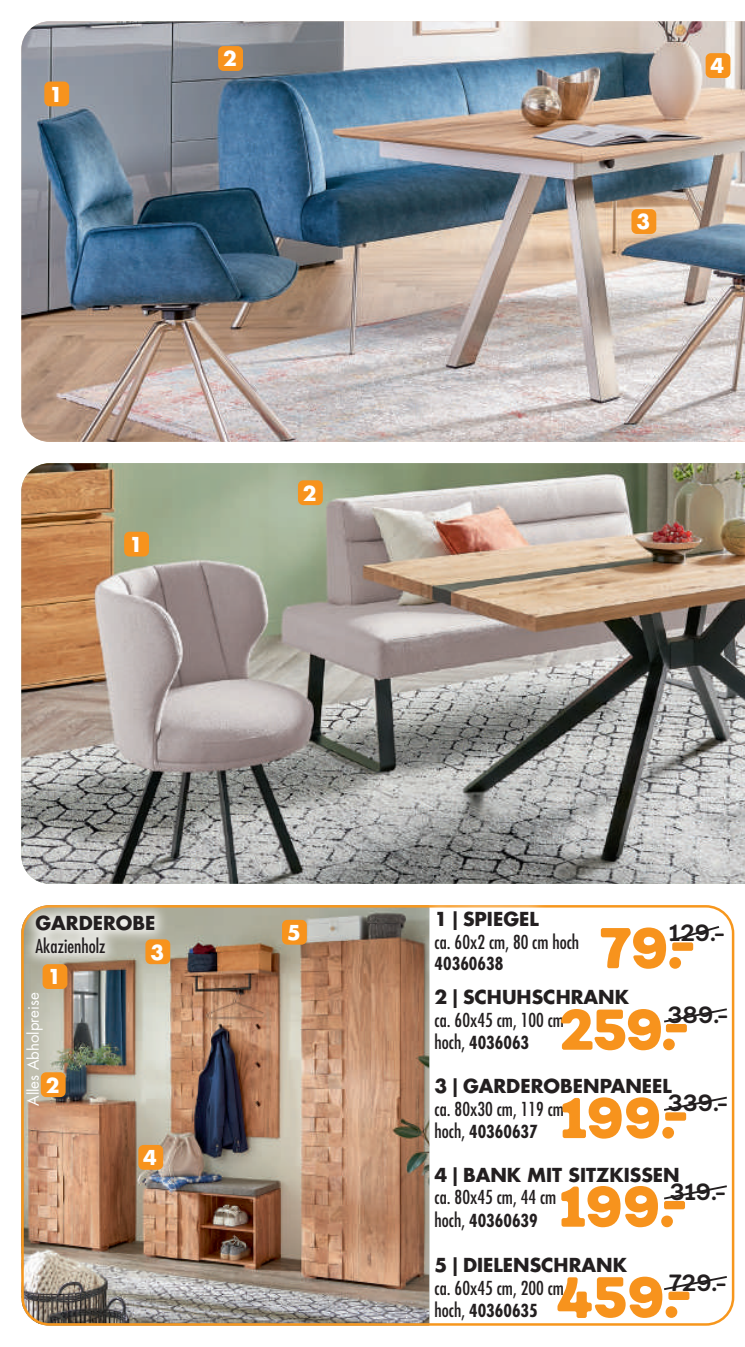
<style>
.page{position:relative;width:745px;height:1347px;background:#fff}
.page>*{position:absolute;margin:0;border:0;box-sizing:border-box;transform-origin:0 0}
.t1{font:800 55px "Fibra One";letter-spacing:-.02em;color:#f7931d}
.t2{font:700 22.5px "Fibra One";letter-spacing:.005em;color:#231f20}
.t3{font:700 20px "Futura Std";color:#fff}
.t4{font:condensed 18.75px "Futura Std";color:#231f20}
.t5{font:700 18.75px "Futura Std";color:#231f20}
.t6{font:700 condensed 17.5px "Futura Std";color:#231f20}
.t7{font:15px "Futura Std";color:#fff}
.s1{font-weight:400;font-size:18.75px}
</style>
<div class="page">
<img style="left:23px;top:908px;width:406px;height:415px">
<img style="left:21px;top:463px;width:723px;height:420px">
<img style="left:21px;top:21px;width:723px;height:421px">
<div style="left:44px;top:81px;width:25px;height:25px;background:#f7931d;border-radius:5px"></div>
<div style="left:124px;top:531px;width:25px;height:25px;background:#f7931d;border-radius:5px"></div>
<div style="left:218px;top:46px;width:25px;height:25px;background:#f7931d;border-radius:5px"></div>
<div style="left:298px;top:480px;width:24px;height:25px;background:#f7931d;border-radius:5px"></div>
<div style="left:631px;top:209px;width:25px;height:25px;background:#f7931d;border-radius:5px"></div>
<div style="left:705px;top:53px;width:25px;height:25px;background:#f7931d;border-radius:5px"></div>
<div style="left:21px;top:901px;width:148px;height:66px;background:#fff;opacity:.8"></div>
<div style="left:420px;top:898px;width:172px;height:86px;background:#fff"></div>
<svg style="left:671px;top:926px;width:49px;height:16px"></svg>
<svg style="left:664px;top:1096px;width:63px;height:15px"></svg>
<svg style="left:664px;top:1008px;width:63px;height:15px"></svg>
<svg style="left:664px;top:1276px;width:63px;height:15px"></svg>
<div style="left:43px;top:964px;width:24px;height:25px;background:#f7931d;border-radius:5px"></div>
<div style="left:41px;top:1072px;width:25px;height:25px;background:#f7931d;border-radius:5px"></div>
<div style="left:145px;top:939px;width:25px;height:25px;background:#f7931d;border-radius:5px"></div>
<div style="left:138px;top:1144px;width:25px;height:25px;background:#f7931d;border-radius:5px"></div>
<div style="left:282px;top:919px;width:24px;height:25px;background:#f7931d;border-radius:5px"></div>
<svg style="left:664px;top:1185px;width:63px;height:15px"></svg>
<p class="t3" style="left:49px;top:81px;width:15px">1</p>
<p class="t3" style="left:223px;top:46px;width:15px">2</p>
<p class="t3" style="left:129px;top:531px;width:15px">1</p>
<p class="t3" style="left:303px;top:480px;width:15px">2</p>
<p class="t3" style="left:636px;top:209px;width:15px">3</p>
<p class="t3" style="left:710px;top:53px;width:15px">4</p>
<p class="t5" style="left:35px;top:910px;width:121px">GARDEROBE</p>
<p class="t4" style="left:35px;top:934px;width:71px">Akazienholz</p>
<p class="t3" style="left:150px;top:938px;width:15px">3</p>
<p class="t3" style="left:47px;top:963px;width:15px">1</p>
<p class="t7" style="left:24px;top:1106px;width:115px;rotate:-90deg">Alles Abholpreise</p>
<p class="t3" style="left:46px;top:1071px;width:15px">2</p>
<p class="t3" style="left:143px;top:1144px;width:15px">4</p>
<p class="t3" style="left:287px;top:919px;width:15px">5</p>
<p class="t5" style="left:434px;top:907px;width:106px">1| SPIEGEL</p>
<p class="t4" style="left:434px;top:930px;width:146px">ca. 60x2 cm, 80 cm hoch</p>
<p class="t6" style="left:434px;top:952px;width:70px">40360638</p>
<p class="t2" style="left:668px;top:919px;width:58px">129.-</p>
<h1 class="t1" style="left:599px;top:912px;width:98px">79.-</h1>
<p class="t5" style="left:434px;top:985px;width:196px">2| SCHUHSCHRANK</p>
<p class="t4" style="left:434px;top:1008px;width:131px">ca. 60x45 cm, 100 cm</p>
<p class="t6" style="left:434px;top:1032px;width:96px"><span class="s1">hoch,</span> 4036063</p>
<p class="t2" style="left:667px;top:1000px;width:63px">389.-</p>
<h1 class="t1" style="left:558px;top:993px;width:132px">259.-</h1>
<p class="t5" style="left:434px;top:1073px;width:238px">3| GARDEROBENPANEEL</p>
<p class="t4" style="left:434px;top:1097px;width:131px">ca. 80x30 cm, 119 cm</p>
<p class="t6" style="left:434px;top:1120px;width:105px"><span class="s1">hoch,</span> 40360637</p>
<p class="t2" style="left:667px;top:1089px;width:62px">339.-</p>
<h1 class="t1" style="left:559px;top:1081px;width:130px">199.-</h1>
<p class="t5" style="left:434px;top:1162px;width:246px">4| BANK MIT SITZKISSEN</p>
<p class="t4" style="left:434px;top:1186px;width:123px">ca. 80x45 cm, 44 cm</p>
<p class="t6" style="left:434px;top:1209px;width:105px"><span class="s1">hoch,</span> 40360639</p>
<p class="t2" style="left:669px;top:1177px;width:58px">319.-</p>
<h1 class="t1" style="left:558px;top:1170px;width:130px">199.-</h1>
<p class="t5" style="left:434px;top:1252px;width:194px">5| DIELENSCHRANK</p>
<p class="t4" style="left:434px;top:1276px;width:131px">ca. 60x45 cm, 200 cm</p>
<p class="t6" style="left:434px;top:1300px;width:105px"><span class="s1">hoch,</span> 40360635</p>
<p class="t2" style="left:668px;top:1268px;width:59px">729.-</p>
<h1 class="t1" style="left:556px;top:1261px;width:137px">459.-</h1>
</div>
